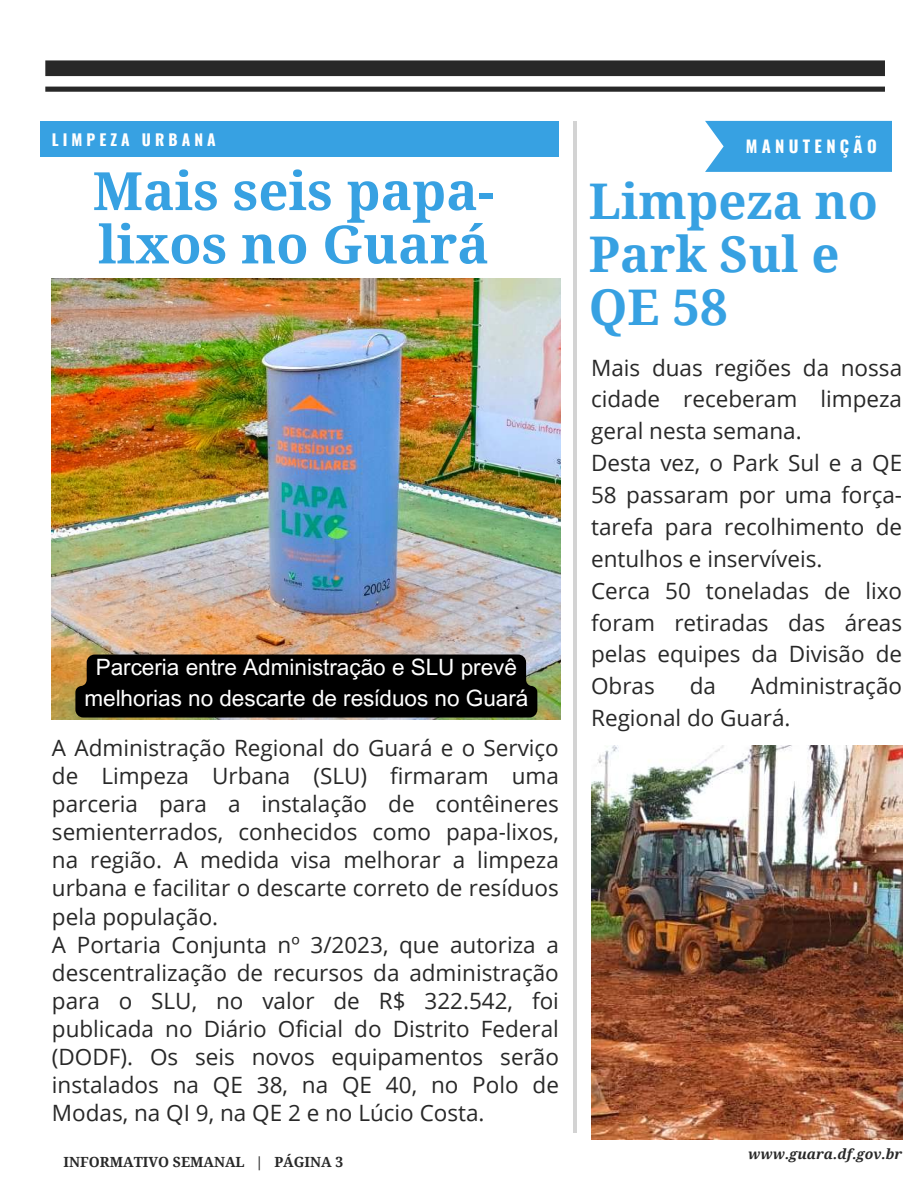
<style>
.page{position:relative;width:918px;height:1188px;background:#fff}
.page>*{position:absolute;margin:0;border:0;box-sizing:border-box;transform-origin:0 0}
.t1{font:700 52.8px/53.4px "Droid Serif";color:#37a1e2}
.t2{font:700 49.2px/52.9px "Droid Serif";color:#37a1e2}
.t3{font:22.5px/28.2px "Open Sans";color:#282828}
.t4{font:22.5px/31.5px "Arial MT Pro";color:#fff;text-align:center}
.t5{font:700 16.65px "Oswald";letter-spacing:.26em;color:#fff}
.t6{font:700 15.6px "Oswald";letter-spacing:.26em;color:#fff}
.t7{font:700 13.95px "Droid Serif";color:#282828}
.t8{font:italic 700 13.95px "Droid Serif";color:#282828}
</style>
<div class="page">
<div style="left:40px;top:121px;width:519px;height:36px;background:#37a1e2"></div>
<hr style="left:573px;top:121px;width:4px;height:1011px;background:#d3d3d3">
<img style="left:52px;top:278px;width:508px;height:441px">
<svg style="left:45px;top:60px;width:840px;height:32px"></svg>
<svg style="left:705px;top:121px;width:187px;height:51px;background:#41a5e3"></svg>
<img style="left:591px;top:746px;width:312px;height:393px">
<div style="left:75px;top:655px;width:462px;height:63px;background:#000"></div>
<p class="t6" style="left:52px;top:127px;width:165px">LIMPEZA URBANA</p>
<h1 class="t1" style="left:93px;top:165px;width:403px">Mais seis papa&shy;lixos no Guará</h1>
<p class="t4" style="left:84px;top:654px;width:445px">Parceria entre Administração e SLU prevê melhorias no descarte de resíduos no Guará</p>
<p class="t3" style="left:52px;top:733px;width:509px">A Administração Regional do Guará e o Serviço de Limpeza Urbana (SLU) firmaram uma parceria para a instalação de contêineres semienterrados, conhecidos como papa-lixos, na região. A medida visa melhorar a limpeza urbana e facilitar o descarte correto de resíduos pela população.<br>A Portaria Conjunta nº 3/2023, que autoriza a descentralização de recursos da administração para o SLU, no valor de R$ 322.542, foi publicada no Diário Oficial do Distrito Federal (DODF). Os seis novos equipamentos serão instalados na QE 38, na QE 40, no Polo de Modas, na QI 9, na QE 2 e no Lúcio Costa.</p>
<p class="t5" style="left:746px;top:133px;width:132px">MANUTENÇÃO</p>
<h2 class="t2" style="left:589px;top:176px;width:291px">Limpeza no<br>Park Sul e<br>QE 58</h2>
<p class="t3" style="left:591px;top:351px;width:313px;line-height:31.8px">Mais duas regiões da nossa cidade receberam limpeza geral nesta semana.<br>Desta vez, o Park Sul e a QE<br>58 passaram por uma força&shy;tarefa para recolhimento de entulhos e inservíveis.<br>Cerca 50 toneladas de lixo foram retiradas das áreas pelas equipes da Divisão de<br>Obras</p>
<p class="t3" style="left:591px;top:670px;width:312px;line-height:31.8px;text-indent:160px">Administração<br>Regional do Guará.</p>
<p class="t3" style="left:690px;top:672px;width:28px">da</p>
<p class="t7" style="left:64px;top:1154px;width:281px">INFORMATIVO SEMANAL | PÁGINA 3</p>
<p class="t8" style="left:748px;top:1147px;width:155px">www.guara.df.gov.br</p>
</div>
